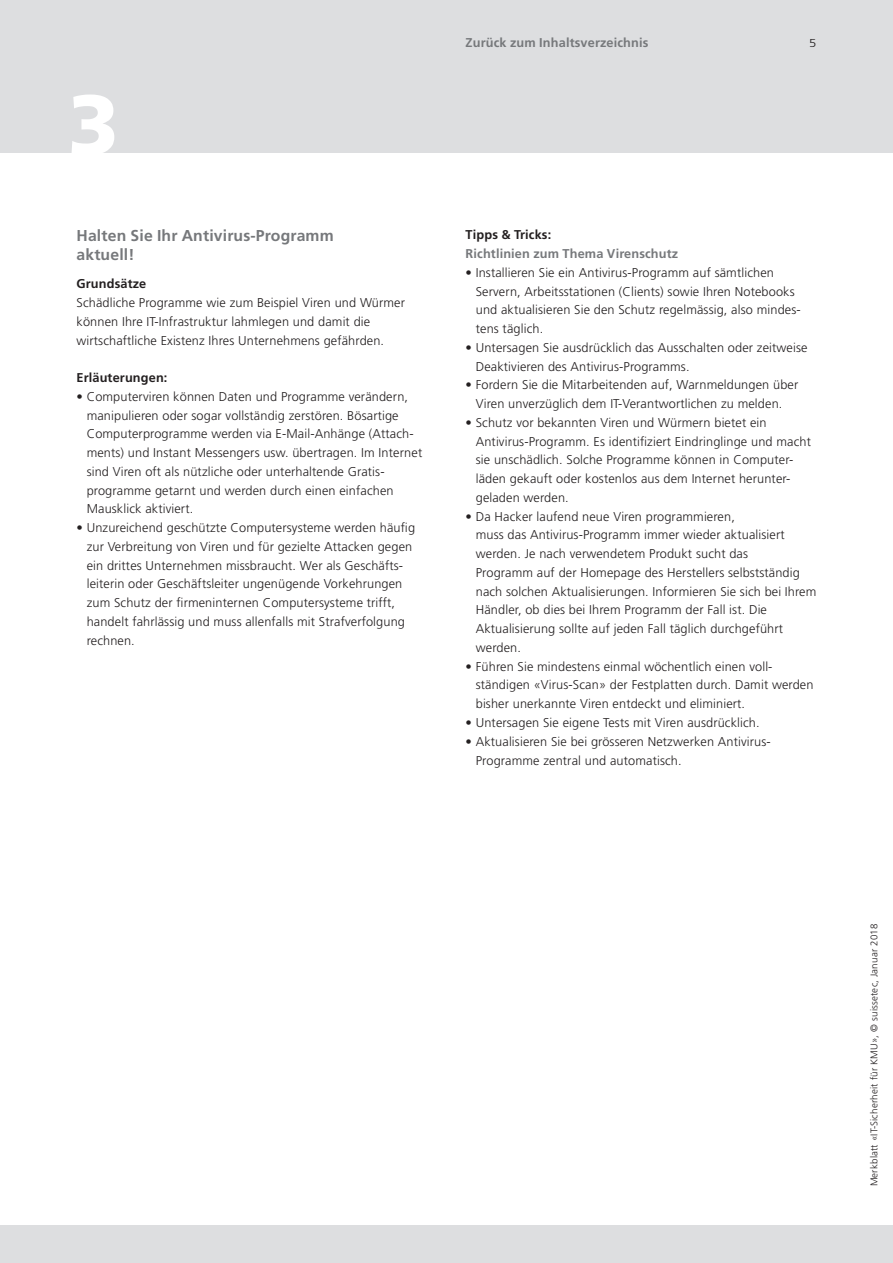
<style>
.page{position:relative;width:893px;height:1263px;background:#dddee0}
.page>*{position:absolute;margin:0;border:0;box-sizing:border-box;transform-origin:0 0}
.t1{font:900 84px "Frutiger LT Com";color:#fff}
.t2{font:700 15.75px/18.8px "Frutiger LT Std";letter-spacing:.01em;color:#76787b}
.t3{font:300 12.75px/18.8px "Frutiger LT Std";letter-spacing:.01em;color:#231f20}
.t4{font:700 12.75px "Frutiger LT Std";letter-spacing:.01em;color:#76787b}
.t5{font:700 12.75px "Frutiger LT Std";letter-spacing:.01em;color:#231f20}
.t6{font:300 11.55px "Frutiger LT Std";color:#231f20;scale:1.14 1}
.t7{font:300 9.75px "Frutiger LT Std";letter-spacing:.02em;color:#231f20}
</style>
<div class="page">
<div style="left:0;top:153px;width:893px;height:1072px;background:#fff"></div>
<h1 class="t1" style="left:68px;top:74px;width:53px">3</h1>
<p class="t2" style="left:77px;top:227px;width:259px">Halten Sie Ihr Antivirus-Programm aktuell!</p>
<p class="t5" style="left:77px;top:276px;width:71px">Grundsätze</p>
<p class="t3" style="left:77px;top:293px;width:330px">Schädliche Programme wie zum Beispiel Viren und Würmer können Ihre IT-Infrastruktur lahmlegen und damit die wirtschaftliche Existenz Ihres Unternehmens gefährden.</p>
<p class="t5" style="left:77px;top:370px;width:92px">Erläuterungen:</p>
<p class="t3" style="left:87px;top:387px;width:337px;text-indent:-10px">• Computerviren können Daten und Programme verändern, manipulieren oder sogar vollständig zerstören. Bösartige Computerprogramme werden via E-Mail-Anhänge (Attach&shy;ments) und Instant Messengers usw. übertragen. Im Internet sind Viren oft als nützliche oder unterhaltende Gratis&shy;programme getarnt und werden durch einen einfachen Mausklick aktiviert.</p>
<p class="t3" style="left:87px;top:519px;width:330px;text-indent:-10px">• Unzureichend geschützte Computersysteme werden häufig zur Verbreitung von Viren und für gezielte Attacken gegen ein drittes Unternehmen missbraucht. Wer als Geschäfts&shy;leiterin oder Geschäftsleiter ungenügende Vorkehrungen zum Schutz der firmeninternen Computersysteme trifft, handelt fahrlässig und muss allenfalls mit Strafverfolgung rechnen.</p>
<p class="t4" style="left:466px;top:35px;width:184px">Zurück zum Inhaltsverzeichnis</p>
<p class="t6" style="left:809px;top:36px;width:8px">5</p>
<p class="t5" style="left:466px;top:227px;width:87px">Tipps &amp; Tricks:</p>
<p class="t4" style="left:466px;top:246px;width:214px">Richtlinien zum Thema Virenschutz</p>
<p class="t3" style="left:476px;top:263px;width:326px;text-indent:-10px">• Installieren Sie ein Antivirus-Programm auf sämtlichen Servern, Arbeitsstationen (Clients) sowie Ihren Notebooks und aktualisieren Sie den Schutz regelmässig, also mindes&shy;tens täglich.</p>
<p class="t3" style="left:476px;top:338px;width:333px;text-indent:-10px">• Untersagen Sie ausdrücklich das Ausschalten oder zeitweise<br>Deaktivieren des Antivirus-Programms.</p>
<p class="t3" style="left:466px;top:376px;width:334px;text-align:center">• Fordern Sie die Mitarbeitenden auf, Warnmeldungen über<br>Viren unverzüglich dem IT-Verantwortlichen zu melden.</p>
<p class="t3" style="left:476px;top:413px;width:337px;text-indent:-10px">• Schutz vor bekannten Viren und Würmern bietet ein Antivirus-Programm. Es identifiziert Eindringlinge und macht sie unschädlich. Solche Programme können in Computer&shy;läden gekauft oder kostenlos aus dem Internet herunter&shy;geladen werden.</p>
<p class="t3" style="left:476px;top:507px;width:342px;text-indent:-10px">• Da Hacker laufend neue Viren programmieren,<br>muss das Antivirus-Programm immer wieder aktualisiert werden. Je nach verwendetem Produkt sucht das<br>Programm auf der Homepage des Herstellers selbstständig nach solchen Aktualisierungen. Informieren Sie sich bei Ihrem Händler, ob dies bei Ihrem Programm der Fall ist. Die Aktualisierung sollte auf jeden Fall täglich durchgeführt werden.</p>
<p class="t3" style="left:476px;top:657px;width:339px;text-indent:-10px">• Führen Sie mindestens einmal wöchentlich einen voll&shy;ständigen «Virus-Scan» der Festplatten durch. Damit werden bisher unerkannte Viren entdeckt und eliminiert.</p>
<p class="t3" style="left:466px;top:713px;width:296px">• Untersagen Sie eigene Tests mit Viren ausdrücklich.</p>
<p class="t3" style="left:476px;top:732px;width:296px;text-indent:-10px">• Aktualisieren Sie bei grösseren Netzwerken Antivirus-<br>Programme zentral und automatisch.</p>
<p class="t7" style="left:869px;top:1186px;width:264px;rotate:-90deg">Merkblatt «IT-Sicherheit für KMU», © suissetec, Januar 2018</p>
</div>
